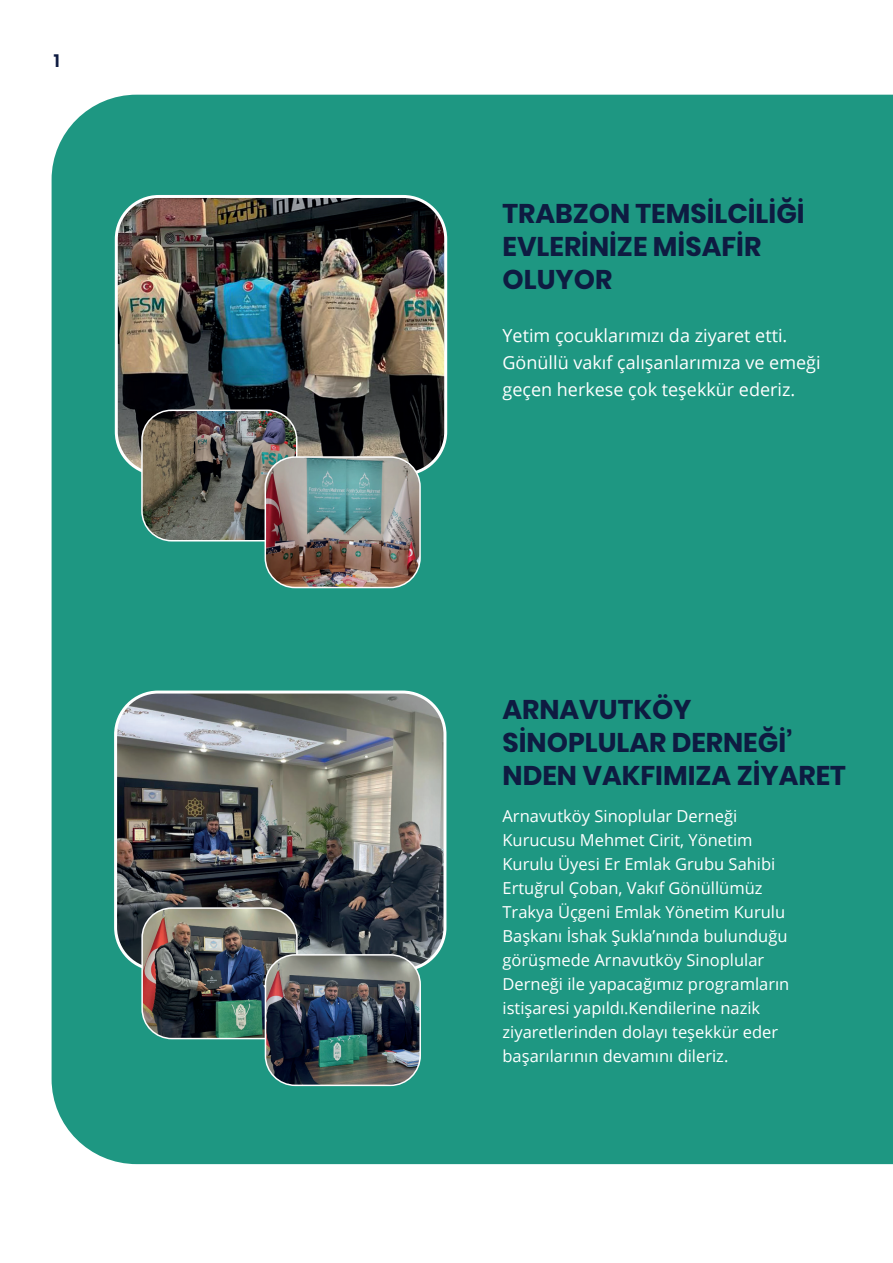
<style>
.page{position:relative;width:893px;height:1263px;background:#fff}
.page>*{position:absolute;margin:0;border:0;box-sizing:border-box;transform-origin:0 0}
.t1{font:700 27px/33px "Poppins";color:#0e1b41}
.t2{font:18px/27px "Open Sans";color:#fff}
.t3{font:600 18px "Poppins";color:#0e1b41}
.t4{font:16.5px/24px "Open Sans";color:#fff}
</style>
<div class="page">
<div style="left:52px;top:95px;width:841px;height:1069px;background:#1e9782"></div>
<img style="left:116px;top:692px;width:329px;height:278px">
<div style="left:114px;top:690px;width:332px;height:281px;border:3px solid #fff;border-radius:43px"></div>
<img style="left:116px;top:196px;width:330px;height:278px">
<div style="left:115px;top:195px;width:332px;height:281px;border:3px solid #fff;border-radius:43px"></div>
<img style="left:142px;top:410px;width:155px;height:131px">
<div style="left:141px;top:409px;width:156px;height:132px;border:2px solid #fff;border-radius:30px"></div>
<img style="left:265px;top:457px;width:155px;height:130px">
<div style="left:265px;top:456px;width:156px;height:132px;border:2px solid #fff;border-radius:30px"></div>
<img style="left:142px;top:908px;width:155px;height:130px">
<div style="left:141px;top:907px;width:157px;height:132px;border:2px solid #fff;border-radius:30px"></div>
<img style="left:265px;top:955px;width:155px;height:130px">
<div style="left:265px;top:954px;width:156px;height:132px;border:2px solid #fff;border-radius:30px"></div>
<p class="t3" style="left:54px;top:50px;width:7px">1</p>
<h1 class="t1" style="left:502px;top:197px;width:304px">TRABZON TEMSİLCİLİĞİ<br>EVLERİNİZE MİSAFİR<br>OLUYOR</h1>
<p class="t2" style="left:502px;top:322px;width:320px">Yetim çocuklarımızı da ziyaret etti.<br>Gönüllü vakıf çalışanlarımıza ve emeği geçen herkese çok teşekkür ederiz.</p>
<h1 class="t1" style="left:502px;top:693px;width:345px">ARNAVUTKÖY<br>SİNOPLULAR DERNEĞİ’<br>NDEN VAKFIMIZA ZİYARET</h1>
<p class="t4" style="left:502px;top:804px;width:288px">Arnavutköy Sinoplular Derneği Kurucusu Mehmet Cirit, Yönetim Kurulu Üyesi Er Emlak Grubu Sahibi Ertuğrul Çoban, Vakıf Gönüllümüz Trakya Üçgeni Emlak Yönetim Kurulu Başkanı İshak Şukla’nında bulunduğu görüşmede Arnavutköy Sinoplular Derneği ile yapacağımız programların istişaresi yapıldı.Kendilerine nazik ziyaretlerinden dolayı teşekkür eder başarılarının devamını dileriz.</p>
</div>
